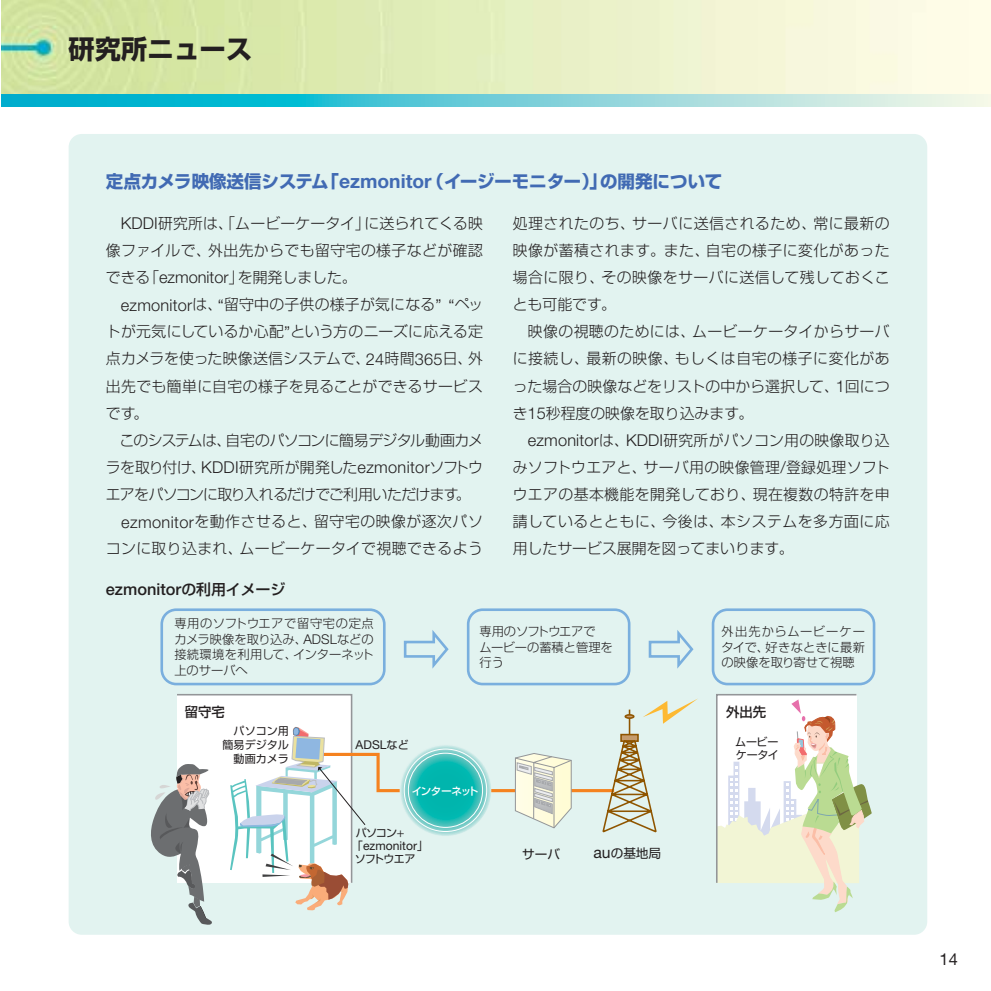
<style>
.page{position:relative;width:991px;height:991px;background:#fff}
.page>*{position:absolute;margin:0;border:0;box-sizing:border-box;transform-origin:0 0}
.t1{font:700 26.25px "Shin Go";color:#231f20}
.t2{font:700 17.5px "Shin Go";color:#416ab3}
.t3{font:500 16.45px "Helvetica Neue";color:#231f20}
.t4{font:16.45px "Helvetica Neue";color:#231f20}
.t5{font:300 14.88px/27.1px "Shin Go";letter-spacing:.01em;color:#231f20;text-align:justify}
.t6{font:300 14.88px "Shin Go";letter-spacing:-.05em;color:#231f20}
.t7{font:300 14.88px "Shin Go";letter-spacing:.035em;color:#231f20}
.t8{font:500 13.3px "Shin Go";color:#231f20}
.t9{font:12.6px "Shin Go";color:#231f20}
.t10{font:300 12.25px/15.8px "Shin Go";color:#231f20;text-align:justify}
.t11{font:12.08px "Helvetica Neue";color:#231f20}
.t12{font:11.03px/14.2px "Shin Go";color:#231f20;text-align:right}
.t13{font:11.03px/12.6px "Shin Go";letter-spacing:-.025em;color:#231f20}
.t14{font:500 10.5px "Shin Go";letter-spacing:-.08em;color:#fff}
.s1{font-family:"Helvetica Neue";font-size:19.25px}
.s2{font-family:"Helvetica Neue";font-size:16.45px}
.s3{font-family:"Shin Go";font-size:14.88px}
.s4{font-family:"Helvetica Neue";font-size:13.47px}
.s5{font-family:"Shin Go";font-size:11.03px}
.s6{font-family:"Helvetica Neue";font-size:15.75px}
</style>
<div class="page">
<div style="left:69px;top:134px;width:858px;height:800px;background:#e2f3f0;border-radius:13px"></div>
<img style="left:2px;top:0;width:988px;height:94px">
<svg style="left:2px;top:94px;width:988px;height:13px;background:#69ced9"></svg>
<svg style="left:151px;top:694px;width:547px;height:230px"></svg>
<svg style="left:716px;top:694px;width:155px;height:218px"></svg>
<svg style="left:160px;top:608px;width:225px;height:77px"></svg>
<svg style="left:467px;top:608px;width:163px;height:77px"></svg>
<svg style="left:711px;top:608px;width:164px;height:77px"></svg>
<svg style="left:404px;top:630px;width:44px;height:38px"></svg>
<svg style="left:648px;top:630px;width:45px;height:38px"></svg>
<h1 class="t1" style="left:69px;top:39px;width:185px">研究所ニュース</h1>
<p class="t2" style="left:106px;top:175px;width:618px">定点カメラ映像送信システム「<span class="s1">ezmonitor</span>（イージーモニター）」の開発について</p>
<p class="t5" style="left:106px;top:212px;width:378px;text-indent:15px"><span class="s2">KDDI</span>研究所は、「ムービーケータイ」に送られてくる映像ファイルで、外出先からでも留守宅の様子などが確認できる「<span class="s2">ezmonitor</span>」を開発しました。</p>
<p class="t5" style="left:106px;top:293px;width:378px;text-indent:15px"><span class="s2">ezmonitor</span>は、<span class="s2">“</span>留守中の子供の様子が気になる<span class="s2">” “</span>ペットが元気にしているか心配<span class="s2">”</span>という方のニーズに応える定点カメラを使った映像送信システムで、<span class="s2">24</span>時間<span class="s2">365</span>日、外出先でも簡単に自宅の様子を見ることができるサービスです。</p>
<p class="t6" style="left:120px;top:434px;width:365px">このシステムは、自宅のパソコンに簡易デジタル動画カメ</p>
<p class="t6" style="left:106px;top:462px;width:378px">ラを取り付け、<span class="s2">KDDI</span>研究所が開発した<span class="s2">ezmonitor</span>ソフトウ</p>
<p class="t6" style="left:106px;top:489px;width:366px">エアをパソコンに取り入れるだけでご利用いただけます。</p>
<p class="t7" style="left:121px;top:516px;width:363px"><span class="s2">ezmonitor</span>を動作させると、留守宅の映像が逐次パソ</p>
<p class="t5" style="left:106px;top:537px;width:378px">コンに取り込まれ、ムービーケータイで視聴できるよう</p>
<p class="t3" style="left:106px;top:583px;width:181px">ezmonitor<span class="s3">の利用イメージ</span></p>
<p class="t5" style="left:512px;top:212px;width:378px">処理されたのち、サーバに送信されるため、常に最新の映像が蓄積されます。また、自宅の様子に変化があった場合に限り、その映像をサーバに送信して残しておくことも可能です。</p>
<p class="t5" style="left:512px;top:320px;width:378px;text-indent:15px">映像の視聴のためには、ムービーケータイからサーバに接続し、最新の映像、もしくは自宅の様子に変化があった場合の映像などをリストの中から選択して、<span class="s2">1</span>回につき<span class="s2">15</span>秒程度の映像を取り込みます。</p>
<p class="t5" style="left:512px;top:429px;width:378px;text-indent:15px"><span class="s2">ezmonitor</span>は、<span class="s2">KDDI</span>研究所がパソコン用の映像取り込みソフトウエアと、サーバ用の映像管理<span class="s2">/</span>登録処理ソフトウエアの基本機能を開発しており、現在複数の特許を申請しているとともに、今後は、本システムを多方面に応用したサービス展開を図ってまいります。</p>
<p class="t10" style="left:174px;top:617px;width:201px">専用のソフトウエアで留守宅の定点カメラ映像を取り込み、<span class="s4">ADSL</span>などの接続環境を利用して、インターネット上のサーバへ</p>
<p class="t10" style="left:479px;top:625px;width:135px;text-align:left">専用のソフトウエアで<br>ムービーの蓄積と管理を行う</p>
<p class="t10" style="left:721px;top:625px;width:145px">外出先からムービーケータイで、好きなときに最新の映像を取り寄せて視聴</p>
<p class="t8" style="left:185px;top:706px;width:42px">留守宅</p>
<p class="t12" style="left:222px;top:724px;width:68px">パソコン用簡易デジタル動画カメラ</p>
<p class="t11" style="left:355px;top:740px;width:55px">ADSL<span class="s5">など</span></p>
<p class="t14" style="left:412px;top:786px;width:68px">インターネット</p>
<p class="t12" style="left:356px;top:827px;width:50px">パソコン+</p>
<p class="t11" style="left:352px;top:841px;width:78px"><span class="s5">「</span>ezmonitor<span class="s5">」</span></p>
<p class="t12" style="left:355px;top:852px;width:62px">ソフトウエア</p>
<p class="t9" style="left:593px;top:848px;width:69px"><span class="s6">au</span>の基地局</p>
<p class="t9" style="left:522px;top:849px;width:39px">サーバ</p>
<p class="t8" style="left:726px;top:706px;width:42px">外出先</p>
<p class="t13" style="left:735px;top:736px;width:45px">ムービーケータイ</p>
<p class="t4" style="left:939px;top:953px;width:20px">14</p>
</div>
